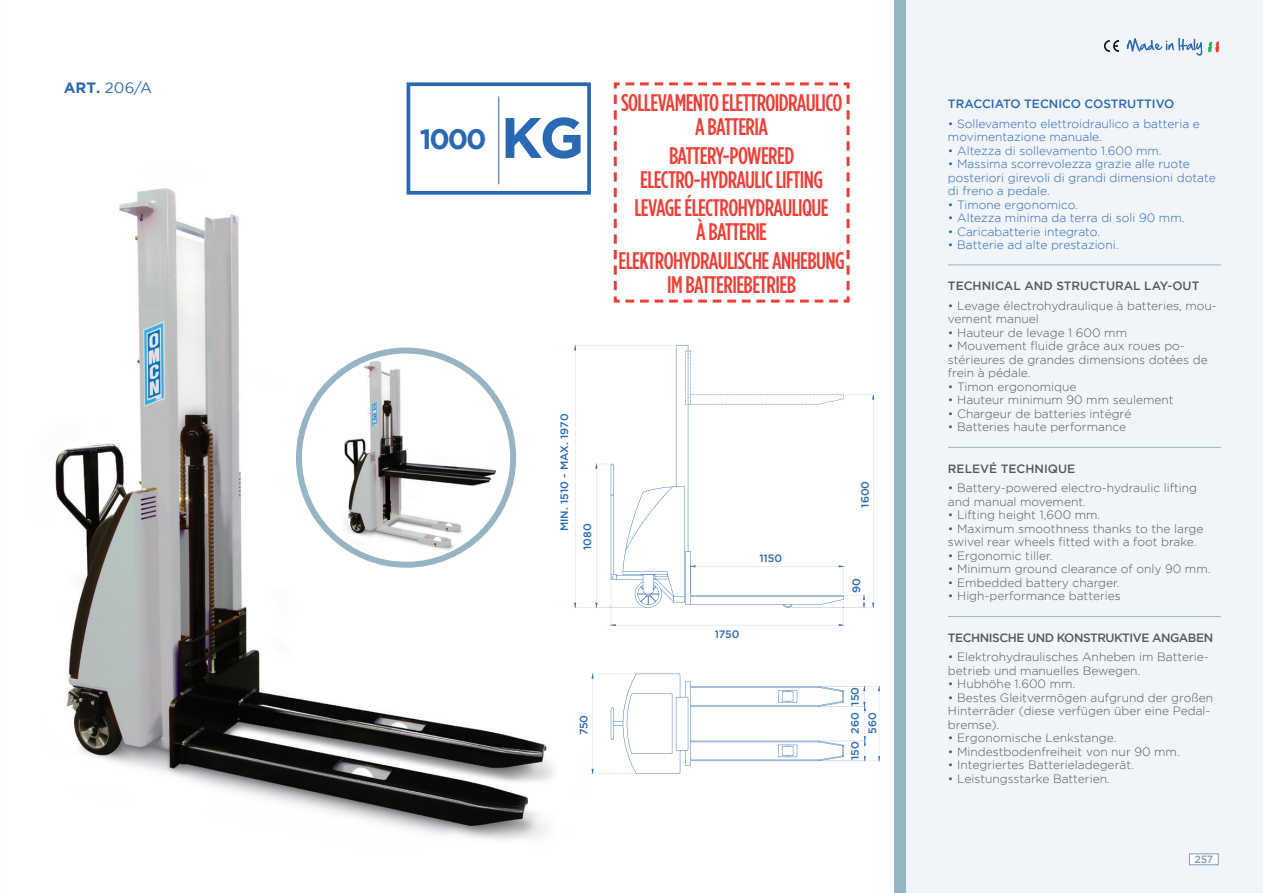
<style>
.page{position:relative;width:1263px;height:893px;background:#fff}
.page>*{position:absolute;margin:0;border:0;box-sizing:border-box;transform-origin:0 0}
.t1{font:700 28.05px "Gotham";color:#2968b3}
.t2{font:500 24px/24px "Gotham Condensed";letter-spacing:-.025em;color:#ee3e36;text-align:center}
.t3{font:15px "Gotham";color:#2968b3}
.t4{font:300 12px/13.5px "Gotham";color:#57585a}
.t5{font:300 12px/13.5px "Gotham";color:#2968b3}
.t6{font:500 12px "Gotham";color:#57585a}
.t7{font:500 12px "Gotham";letter-spacing:-.04em;color:#57585a}
.t8{font:500 12px "Gotham";color:#2968b3}
.t9{font:500 10.65px/17.5px "Gotham";color:#2968b3}
.t10{font:500 10.5px "Gotham";letter-spacing:-.035em;color:#849dab}
.s1{font-weight:700}
.s2{font-size:57px}
</style>
<div class="page">
<div style="left:900px;top:0;width:363px;height:893px;background:#f1f4f8"></div>
<div style="left:894px;top:0;width:11px;height:893px;background:#97b4c4"></div>
<hr style="left:948px;top:447px;width:273px;height:1px;background:#97b4c4">
<hr style="left:948px;top:616px;width:273px;height:1px;background:#97b4c4">
<hr style="left:948px;top:265px;width:273px;height:1px;background:#97b4c4">
<img style="left:55px;top:155px;width:538px;height:685px">
<div style="left:407px;top:82px;width:184px;height:113px;border:4px solid #2968b3"></div>
<hr style="left:498px;top:96px;width:1px;height:88px;background:#2968b3">
<svg style="left:574px;top:344px;width:300px;height:282px"></svg>
<svg style="left:591px;top:672px;width:289px;height:102px"></svg>
<img style="left:299px;top:351px;width:214px;height:214px;border-radius:107px">
<div style="left:296px;top:348px;width:220px;height:220px;border:6px solid #97b4c4;border-radius:50%"></div>
<svg style="left:1127px;top:38px;width:93px;height:18px"></svg>
<img style="left:1104px;top:41px;width:15px;height:10px">
<div style="left:1189px;top:854px;width:29px;height:11px;background:#fff;border:1px solid #849dab"></div>
<svg style="left:613px;top:82px;width:237px;height:221px"></svg>
<p class="t3" style="left:64px;top:80px;width:90px"><span class="s1">ART.</span> 206/A</p>
<h1 class="t1" style="left:420px;top:123px;width:166px">1000 <span class="s2">KG</span></h1>
<h2 class="t2" style="left:621px;top:90px;width:223px">SOLLEVAMENTO ELETTROIDRAULICO<br>A BATTERIA</h2>
<h2 class="t2" style="left:640px;top:143px;width:184px">BATTERY-POWERED<br>ELECTRO-HYDRAULIC LIFTING</h2>
<h2 class="t2" style="left:634px;top:195px;width:196px">LEVAGE ÉLECTROHYDRAULIQUE<br>À BATTERIE</h2>
<h2 class="t2" style="left:618px;top:248px;width:228px">ELEKTROHYDRAULISCHE ANHEBUNG<br>IM BATTERIEBETRIEB</h2>
<p class="t9" style="left:555px;top:531px;width:119px;rotate:-90deg">MIN. 1510 - MAX. 1970</p>
<p class="t9" style="left:578px;top:550px;width:28px;rotate:-90deg">1080</p>
<p class="t9" style="left:575px;top:735px;width:22px;rotate:-90deg">750</p>
<p class="t9" style="left:759px;top:549px;width:24px">1150</p>
<p class="t9" style="left:715px;top:625px;width:26px">1750</p>
<p class="t9" style="left:856px;top:508px;width:28px;rotate:-90deg">1600</p>
<p class="t9" style="left:847px;top:593px;width:16px;rotate:-90deg">90</p>
<p class="t9" style="left:846px;top:705px;width:20px;rotate:-90deg">150</p>
<p class="t9" style="left:846px;top:760px;width:20px;rotate:-90deg">150</p>
<p class="t9" style="left:846px;top:734px;width:23px;rotate:-90deg">260<br>560</p>
<p class="t8" style="left:948px;top:97px;width:228px">TRACCIATO TECNICO COSTRUTTIVO</p>
<p class="t5" style="left:948px;top:116px;width:253px">• Sollevamento elettroidraulico a batteria e movimentazione manuale.</p>
<p class="t5" style="left:948px;top:143px;width:215px">• Altezza di sollevamento 1.600 mm.</p>
<p class="t5" style="left:948px;top:157px;width:269px">• Massima scorrevolezza grazie alle ruote posteriori girevoli di grandi dimensioni dotate di freno a pedale.</p>
<p class="t5" style="left:948px;top:197px;width:131px">• Timone ergonomico.</p>
<p class="t5" style="left:948px;top:211px;width:238px">• Altezza minima da terra di soli 90 mm.</p>
<p class="t5" style="left:948px;top:224px;width:154px">• Caricabatterie integrato.</p>
<p class="t5" style="left:948px;top:238px;width:172px">• Batterie ad alte prestazioni.</p>
<p class="t6" style="left:948px;top:279px;width:253px">TECHNICAL AND STRUCTURAL LAY-OUT</p>
<p class="t4" style="left:948px;top:299px;width:270px">• Levage électrohydraulique à batteries, mou&shy;vement manuel</p>
<p class="t4" style="left:948px;top:326px;width:181px">• Hauteur de levage 1 600 mm</p>
<p class="t4" style="left:948px;top:339px;width:261px">• Mouvement fluide grâce aux roues po&shy;stérieures de grandes dimensions dotées de frein à pédale.</p>
<p class="t4" style="left:948px;top:380px;width:130px">• Timon ergonomique</p>
<p class="t4" style="left:948px;top:393px;width:227px">• Hauteur minimum 90 mm seulement</p>
<p class="t4" style="left:948px;top:407px;width:185px">• Chargeur de batteries intégré</p>
<p class="t4" style="left:948px;top:420px;width:180px">• Batteries haute performance</p>
<p class="t6" style="left:948px;top:462px;width:129px">RELEVÉ TECHNIQUE</p>
<p class="t4" style="left:948px;top:481px;width:251px">• Battery-powered electro-hydraulic lifting and manual movement.</p>
<p class="t4" style="left:948px;top:508px;width:154px">• Lifting height 1,600 mm.</p>
<p class="t4" style="left:948px;top:522px;width:257px">• Maximum smoothness thanks to the large swivel rear wheels fitted with a foot brake.</p>
<p class="t4" style="left:948px;top:549px;width:106px">• Ergonomic tiller.</p>
<p class="t4" style="left:948px;top:562px;width:264px">• Minimum ground clearance of only 90 mm.</p>
<p class="t4" style="left:948px;top:576px;width:173px">• Embedded battery charger.</p>
<p class="t4" style="left:948px;top:589px;width:174px">• High-performance batteries</p>
<p class="t7" style="left:948px;top:631px;width:267px">TECHNISCHE UND KONSTRUKTIVE ANGABEN</p>
<p class="t4" style="left:948px;top:650px;width:262px">• Elektrohydraulisches Anheben im Batterie&shy;betrieb und manuelles Bewegen.</p>
<p class="t4" style="left:948px;top:677px;width:129px">• Hubhöhe 1.600 mm.</p>
<p class="t4" style="left:948px;top:691px;width:267px">• Bestes Gleitvermögen aufgrund der großen<br>Hinterräder (diese verfügen über eine Pedal&shy;bremse).</p>
<p class="t4" style="left:948px;top:731px;width:170px">• Ergonomische Lenkstange.</p>
<p class="t4" style="left:948px;top:745px;width:233px">• Mindestbodenfreiheit von nur 90 mm.</p>
<p class="t4" style="left:948px;top:758px;width:187px">• Integriertes Batterieladegerät.</p>
<p class="t4" style="left:948px;top:772px;width:163px">• Leistungsstarke Batterien.</p>
<p class="t10" style="left:1196px;top:852px;width:20px">257</p>
<p class="t10" style="left:1194px;top:853px;width:20px">257</p>
</div>
